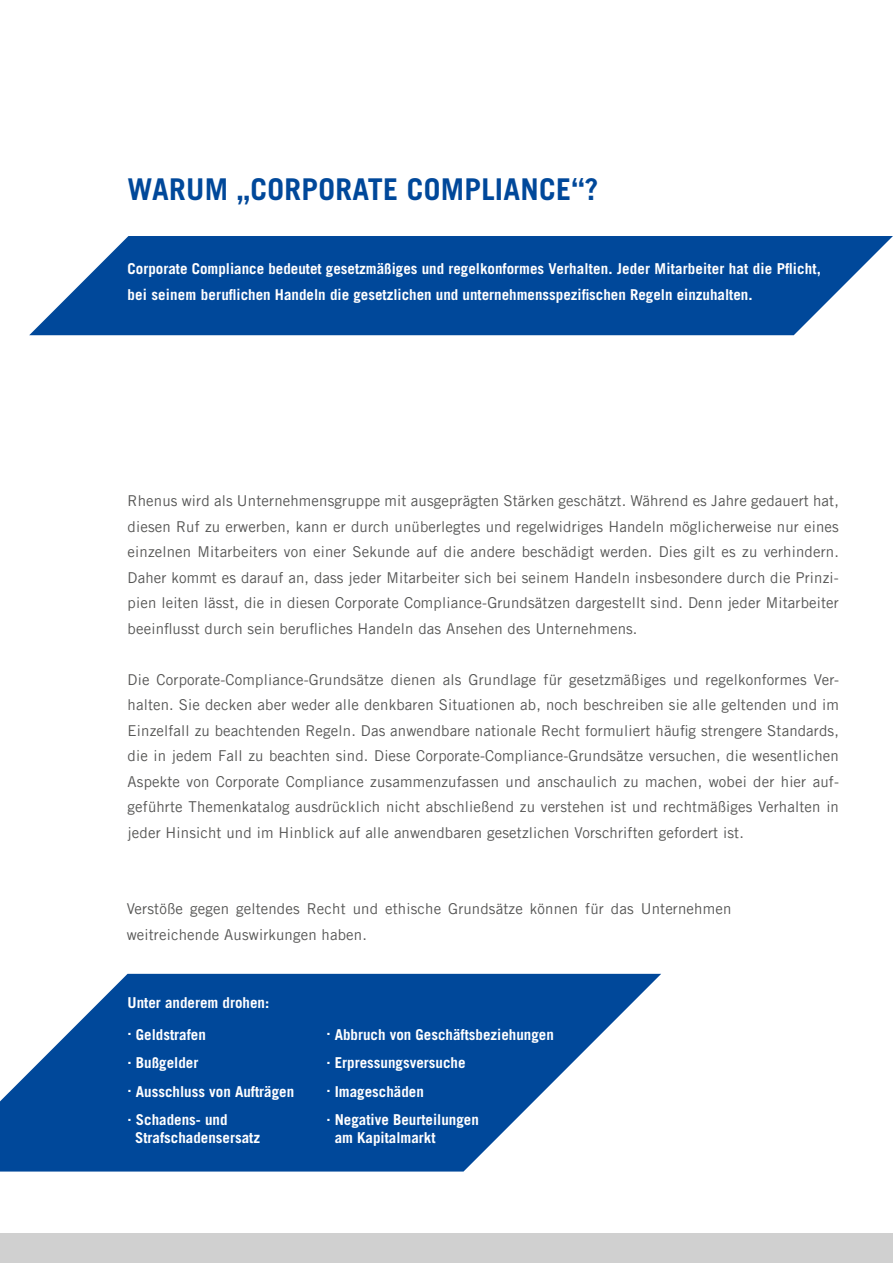
<style>
.page{position:relative;width:893px;height:1263px;background:#fff}
.page>*{position:absolute;margin:0;border:0;box-sizing:border-box;transform-origin:0 0}
.t1{font:700 30px "Trade Gothic LT Pro";letter-spacing:.01em;color:#00489a}
.t2{font:15px/25.5px "Trade Gothic LT Pro";letter-spacing:.01em;color:#575756;text-align:justify}
.t3{font:700 15px/28.5px "Trade Gothic LT Pro";color:#fff}
</style>
<div class="page">
<svg style="left:29px;top:236px;width:864px;height:99px;fill:#00489a"></svg>
<div style="left:0;top:1233px;width:893px;height:30px;background:#d0d0d0"></div>
<svg style="left:0;top:974px;width:661px;height:197px;fill:#00489a"></svg>
<h1 class="t1" style="left:128px;top:171px;width:472px">WARUM „CORPORATE COMPLIANCE“?</h1>
<p class="t3" style="left:128px;top:256px;width:695px;line-height:25.5px">Corporate Compliance bedeutet gesetzmäßiges und regelkonformes Verhalten. Jeder Mitarbeiter hat die Pflicht, bei seinem beruflichen Handeln die gesetzlichen und unternehmensspezifischen Regeln einzuhalten.</p>
<p class="t2" style="left:128px;top:488px;width:713px">Rhenus wird als Unternehmensgruppe mit ausgeprägten Stärken geschätzt. Während es Jahre gedauert hat, diesen Ruf zu erwerben, kann er durch unüberlegtes und regelwidriges Handeln möglicherweise nur eines einzelnen Mitarbeiters von einer Sekunde auf die andere beschädigt werden. Dies gilt es zu verhindern.<br>Daher kommt es darauf an, dass jeder Mitarbeiter sich bei seinem Handeln insbesondere durch die Prinzi&shy;pien leiten lässt, die in diesen Corporate Compliance-Grundsätzen dargestellt sind. Denn jeder Mitarbeiter beeinflusst durch sein berufliches Handeln das Ansehen des Unternehmens.</p>
<p class="t2" style="left:128px;top:666px;width:713px">Die Corporate-Compliance-Grundsätze dienen als Grundlage für gesetzmäßiges und regelkonformes Ver&shy;halten. Sie decken aber weder alle denkbaren Situationen ab, noch beschreiben sie alle geltenden und im Einzelfall zu beachtenden Regeln. Das anwendbare nationale Recht formuliert häufig strengere Standards, die in jedem Fall zu beachten sind. Diese Corporate-Compliance-Grundsätze versuchen, die wesentlichen Aspekte von Corporate Compliance zusammenzufassen und anschaulich zu machen, wobei der hier auf&shy;geführte Themenkatalog ausdrücklich nicht abschließend zu verstehen ist und rechtmäßiges Verhalten in jeder Hinsicht und im Hinblick auf alle anwendbaren gesetzlichen Vorschriften gefordert ist.</p>
<p class="t2" style="left:127px;top:896px;width:606px">Verstöße gegen geltendes Recht und ethische Grundsätze können für das Unternehmen weitreichende Auswirkungen haben.</p>
<p class="t3" style="left:128px;top:987px;width:143px;line-height:31.5px">Unter anderem drohen: . Geldstrafen</p>
<p class="t3" style="left:128px;top:1048px;width:168px">. Bußgelder<br>. Ausschluss von Aufträgen . Schadens- und</p>
<p class="t3" style="left:135px;top:1123px;width:126px">Strafschadensersatz</p>
<p class="t3" style="left:326px;top:1020px;width:229px">. Abbruch von Geschäftsbeziehungen . Erpressungsversuche<br>. Imageschäden<br>. Negative Beurteilungen</p>
<p class="t3" style="left:335px;top:1123px;width:102px">am Kapitalmarkt</p>
</div>
